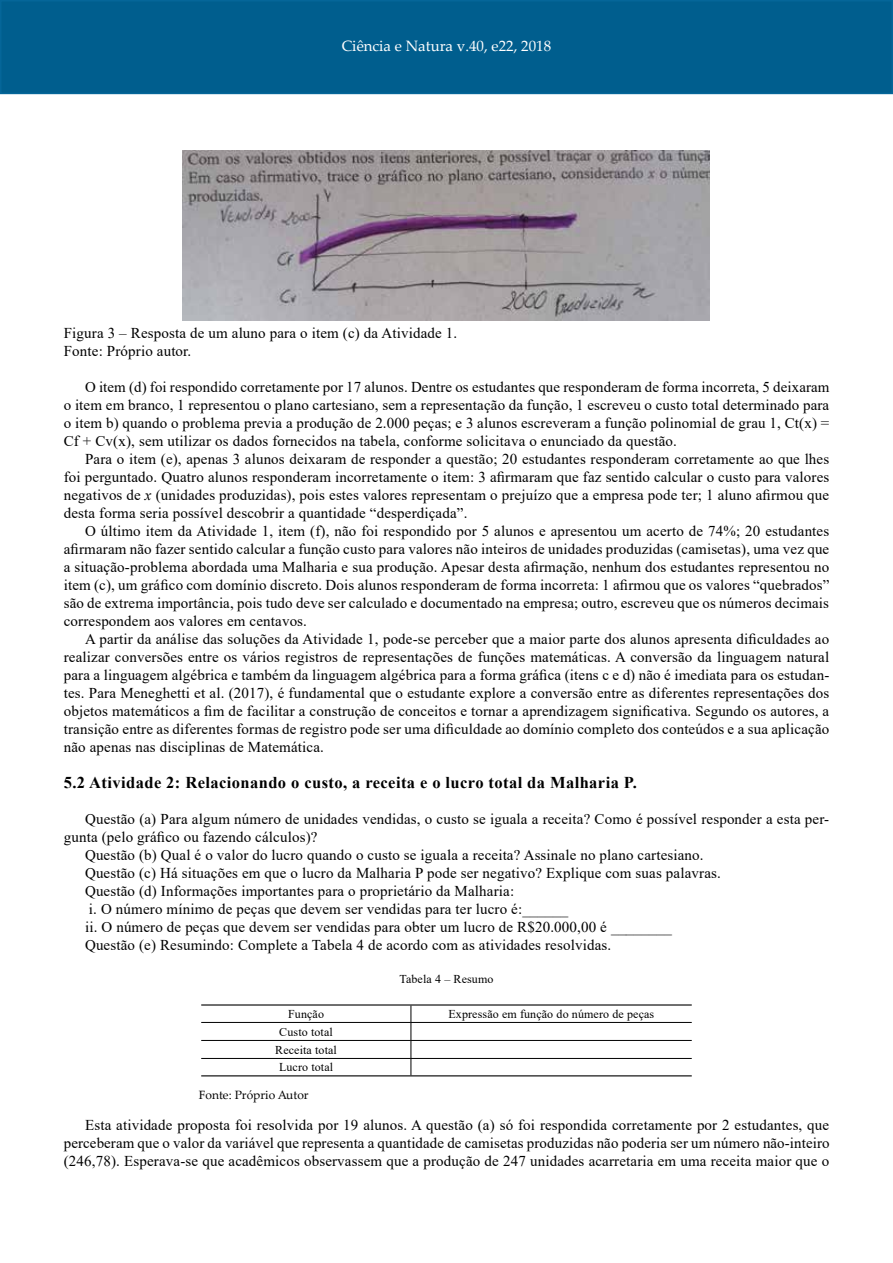
<style>
.page{position:relative;width:893px;height:1263px;background:#fff}
.page>*{position:absolute;margin:0;border:0;box-sizing:border-box;transform-origin:0 0}
.t1{font:700 16.5px "Times New Roman";letter-spacing:.025em;color:#000}
.t2{font:15px/18px "Times New Roman";letter-spacing:.01em;color:#000;text-align:justify}
.t3{font:15px "Palatino Linotype";color:#fff}
.t4{font:12px/17.9px "Times New Roman";letter-spacing:.01em;color:#000;text-align:center}
.t5{font:12px "Palatino Linotype";color:#000}
.s1{font-style:italic}
</style>
<div class="page">
<div style="left:0;top:0;width:893px;height:94px;background:#005e8e;border:2px solid #056699"></div>
<hr style="left:201px;top:1004px;width:210px;height:1px;background:#000">
<hr style="left:411px;top:1004px;width:281px;height:1px;background:#000">
<hr style="left:201px;top:1075px;width:210px;height:1px;background:#000">
<hr style="left:411px;top:1075px;width:281px;height:1px;background:#000">
<hr style="left:201px;top:1022px;width:210px;height:1px;background:#000">
<hr style="left:411px;top:1022px;width:281px;height:1px;background:#000">
<hr style="left:201px;top:1040px;width:210px;height:1px;background:#000">
<hr style="left:411px;top:1040px;width:281px;height:1px;background:#000">
<hr style="left:201px;top:1058px;width:210px;height:1px;background:#000">
<hr style="left:411px;top:1058px;width:281px;height:1px;background:#000">
<svg style="left:411px;top:1005px;width:1px;height:70px"></svg>
<img style="left:183px;top:150px;width:527px;height:170px">
<p class="t3" style="left:342px;top:35px;width:211px">Ciência e Natura v.40, e22, 2018</p>
<p class="t2" style="left:64px;top:324px;width:395px">Figura 3 – Resposta de um aluno para o item (c) da Atividade 1.<br>Fonte: Próprio autor.</p>
<p class="t2" style="left:64px;top:378px;width:767px;text-indent:21px">O item (d) foi respondido corretamente por 17 alunos. Dentre os estudantes que responderam de forma incorreta, 5 deixaram o item em branco, 1 representou o plano cartesiano, sem a representação da função, 1 escreveu o custo total determinado para o item b) quando o problema previa a produção de 2.000 peças; e 3 alunos escreveram a função polinomial de grau 1, Ct(x) = Cf + Cv(x), sem utilizar os dados fornecidos na tabela, conforme solicitava o enunciado da questão.</p>
<p class="t2" style="left:64px;top:450px;width:767px;text-indent:21px">Para o item (e), apenas 3 alunos deixaram de responder a questão; 20 estudantes responderam corretamente ao que lhes foi perguntado. Quatro alunos responderam incorretamente o item: 3 afirmaram que faz sentido calcular o custo para valores negativos de <span class="s1">x</span> (unidades produzidas), pois estes valores representam o prejuízo que a empresa pode ter; 1 aluno afirmou que desta forma seria possível descobrir a quantidade “desperdiçada”.</p>
<p class="t2" style="left:64px;top:522px;width:767px;text-indent:21px">O último item da Atividade 1, item (f), não foi respondido por 5 alunos e apresentou um acerto de 74%; 20 estudantes afirmaram não fazer sentido calcular a função custo para valores não inteiros de unidades produzidas (camisetas), uma vez que a situação-problema abordada uma Malharia e sua produção. Apesar desta afirmação, nenhum dos estudantes representou no item (c), um gráfico com domínio discreto. Dois alunos responderam de forma incorreta: 1 afirmou que os valores “quebrados” são de extrema importância, pois tudo deve ser calculado e documentado na empresa; outro, escreveu que os números decimais correspondem aos valores em centavos.</p>
<p class="t2" style="left:64px;top:630px;width:767px;text-indent:21px">A partir da análise das soluções da Atividade 1, pode-se perceber que a maior parte dos alunos apresenta dificuldades ao realizar conversões entre os vários registros de representações de funções matemáticas. A conversão da linguagem natural para a linguagem algébrica e também da linguagem algébrica para a forma gráfica (itens c e d) não é imediata para os estudan&shy;tes. Para Meneghetti et al. (2017), é fundamental que o estudante explore a conversão entre as diferentes representações dos objetos matemáticos a fim de facilitar a construção de conceitos e tornar a aprendizagem significativa. Segundo os autores, a transição entre as diferentes formas de registro pode ser uma dificuldade ao domínio completo dos conteúdos e a sua aplicação não apenas nas disciplinas de Matemática.</p>
<p class="t1" style="left:64px;top:771px;width:575px">5.2 Atividade 2: Relacionando o custo, a receita e o lucro total da Malharia P.</p>
<p class="t2" style="left:85px;top:810px;width:746px">Questão (a) Para algum número de unidades vendidas, o custo se iguala a receita? Como é possível responder a esta per-</p>
<p class="t2" style="left:64px;top:828px;width:255px">gunta (pelo gráfico ou fazendo cálculos)?</p>
<p class="t2" style="left:85px;top:846px;width:620px">Questão (b) Qual é o valor do lucro quando o custo se iguala a receita? Assinale no plano cartesiano.</p>
<p class="t2" style="left:85px;top:864px;width:637px">Questão (c) Há situações em que o lucro da Malharia P pode ser negativo? Explique com suas palavras.</p>
<p class="t2" style="left:85px;top:882px;width:431px">Questão (d) Informações importantes para o proprietário da Malharia:</p>
<p class="t2" style="left:89px;top:900px;width:481px">i. O número mínimo de peças que devem ser vendidas para ter lucro é:______</p>
<p class="t2" style="left:85px;top:918px;width:588px">ii. O número de peças que devem ser vendidas para obter um lucro de R$20.000,00 é ________</p>
<p class="t2" style="left:85px;top:936px;width:528px">Questão (e) Resumindo: Complete a Tabela 4 de acordo com as atividades resolvidas.</p>
<p class="t4" style="left:399px;top:970px;width:96px">Tabela 4 – Resumo</p>
<p class="t4" style="left:288px;top:1005px;width:37px">Função</p>
<p class="t4" style="left:448px;top:1005px;width:207px">Expressão em função do número de peças</p>
<p class="t4" style="left:275px;top:1022px;width:63px">Custo total<br>Receita total<br>Lucro total</p>
<p class="t5" style="left:199px;top:1087px;width:111px">Fonte: Próprio Autor</p>
<p class="t2" style="left:64px;top:1116px;width:767px;text-indent:21px">Esta atividade proposta foi resolvida por 19 alunos. A questão (a) só foi respondida corretamente por 2 estudantes, que perceberam que o valor da variável que representa a quantidade de camisetas produzidas não poderia ser um número não-inteiro (246,78). Esperava-se que acadêmicos observassem que a produção de 247 unidades acarretaria em uma receita maior que o</p>
</div>
